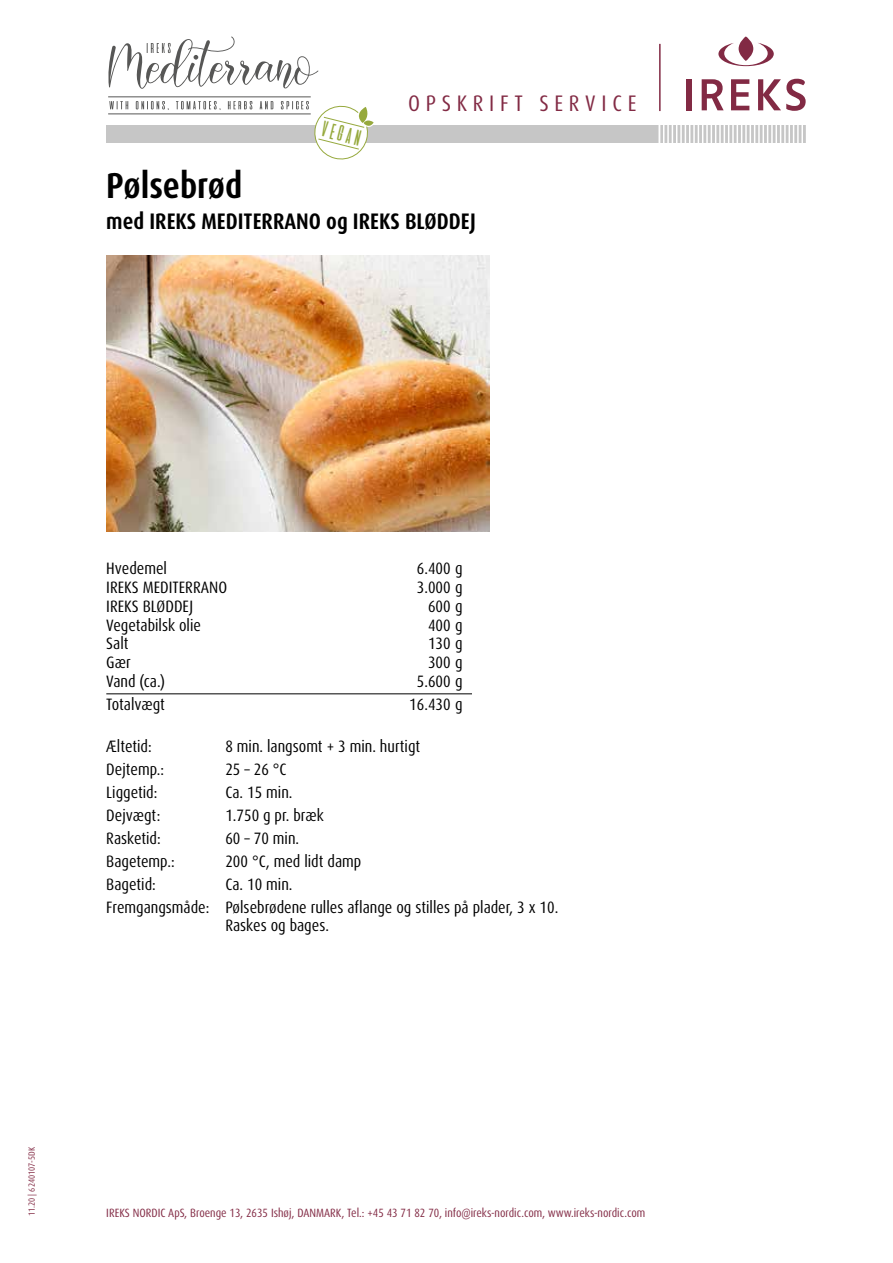
<style>
.page{position:relative;width:893px;height:1263px;background:#fff}
.page>*{position:absolute;margin:0;border:0;box-sizing:border-box;transform-origin:0 0}
.t1{font:700 condensed 36px "Dax Pro";color:#000}
.t2{font:700 condensed 22.5px "Dax Pro";color:#000}
.t3{font:condensed 22.5px "Dax Pro";letter-spacing:.255em;color:#822a44}
.t4{font:22.05px "aliensandcows";color:#96a93d}
.t5{font:condensed 16.5px/23px "Dax Pro";color:#000}
.t6{font:condensed 12px "Dax Pro";color:#822a44}
.t7{font:condensed 9px "Dax Pro";color:#822a44}
</style>
<div class="page">
<div style="left:106px;top:126px;width:700px;height:17px;background:#c6c6c6"></div>
<svg style="left:659px;top:126px;width:144px;height:17px"></svg>
<div style="left:687px;top:79px;width:5px;height:31px;background:#822a44"></div>
<svg style="left:702px;top:79px;width:22px;height:31px"></svg>
<svg style="left:731px;top:79px;width:18px;height:31px"></svg>
<svg style="left:758px;top:79px;width:48px;height:32px"></svg>
<svg style="left:718px;top:36px;width:56px;height:30px"></svg>
<hr style="left:659px;top:44px;width:2px;height:67px;background:#822a44">
<hr style="left:106px;top:693px;width:366px;height:1px;background:#000">
<img style="left:106px;top:255px;width:383px;height:276px">
<svg style="left:108px;top:36px;width:210px;height:53px"></svg>
<hr style="left:108px;top:96px;width:203px;height:1px;background:#575756">
<hr style="left:108px;top:114px;width:203px;height:1px;background:#575756">
<svg style="left:109px;top:101px;width:19px;height:8px"></svg>
<svg style="left:136px;top:101px;width:33px;height:9px"></svg>
<svg style="left:176px;top:101px;width:45px;height:9px"></svg>
<svg style="left:228px;top:101px;width:24px;height:8px"></svg>
<svg style="left:260px;top:101px;width:13px;height:8px"></svg>
<svg style="left:281px;top:101px;width:94px;height:59px"></svg>
<h3 class="t4" style="left:323px;top:117px;width:45px;rotate:14deg">VEGAN</h3>
<h2 class="t3" style="left:408px;top:89px;width:230px">OPSKRIFT SERVICE</h2>
<h1 class="t1" style="left:106px;top:163px;width:138px">Pølsebrød</h1>
<h2 class="t2" style="left:106px;top:207px;width:371px">med IREKS MEDITERRANO og IREKS BLØDDEJ</h2>
<p class="t5" style="left:106px;top:557px;width:62px">Hvedemel</p>
<p class="t5" style="left:417px;top:557px;width:47px">6.400 g</p>
<p class="t5" style="left:106px;top:576px;width:122px">IREKS MEDITERRANO</p>
<p class="t5" style="left:417px;top:576px;width:47px">3.000 g</p>
<p class="t5" style="left:106px;top:595px;width:88px">IREKS BLØDDEJ</p>
<p class="t5" style="left:428px;top:595px;width:36px">600 g</p>
<p class="t5" style="left:106px;top:613px;width:96px">Vegetabilsk olie</p>
<p class="t5" style="left:428px;top:613px;width:36px">400 g</p>
<p class="t5" style="left:106px;top:632px;width:24px">Salt</p>
<p class="t5" style="left:428px;top:632px;width:36px">130 g</p>
<p class="t5" style="left:106px;top:651px;width:26px">Gær</p>
<p class="t5" style="left:428px;top:651px;width:36px">300 g</p>
<p class="t5" style="left:106px;top:670px;width:60px">Vand (ca.)</p>
<p class="t5" style="left:417px;top:670px;width:47px">5.600 g</p>
<p class="t5" style="left:106px;top:693px;width:60px">Totalvægt</p>
<p class="t5" style="left:409px;top:693px;width:55px">16.430 g</p>
<p class="t5" style="left:106px;top:734px;width:47px">Æltetid:</p>
<p class="t5" style="left:225px;top:734px;width:196px">8 min. langsomt + 3 min. hurtigt</p>
<p class="t5" style="left:106px;top:757px;width:59px">Dejtemp.:</p>
<p class="t5" style="left:225px;top:757px;width:63px">25 – 26 °C</p>
<p class="t5" style="left:106px;top:780px;width:53px">Liggetid:</p>
<p class="t5" style="left:225px;top:780px;width:69px">Ca. 15 min.</p>
<p class="t5" style="left:106px;top:803px;width:55px">Dejvægt:</p>
<p class="t5" style="left:225px;top:803px;width:100px">1.750 g pr. bræk</p>
<p class="t5" style="left:106px;top:826px;width:56px">Rasketid:</p>
<p class="t5" style="left:225px;top:826px;width:75px">60 – 70 min.</p>
<p class="t5" style="left:106px;top:849px;width:70px">Bagetemp.:</p>
<p class="t5" style="left:225px;top:849px;width:137px">200 °C, med lidt damp</p>
<p class="t5" style="left:106px;top:872px;width:51px">Bagetid:</p>
<p class="t5" style="left:106px;top:872px;width:453px;text-indent:119px">Ca. 10 min.<br>Fremgangsmåde: Pølsebrødene rulles aflange og stilles på plader, 3 x 10.</p>
<p class="t5" style="left:225px;top:914px;width:105px">Raskes og bages.</p>
<p class="t7" style="left:26px;top:1216px;width:71px;rotate:-90deg">11.20 | 6240107-5DK</p>
<p class="t6" style="left:106px;top:1205px;width:541px">IREKS NORDIC ApS, Broenge 13, 2635 Ishøj, DANMARK, Tel.: +45 43 71 82 70, info@ireks-nordic.com, www.ireks-nordic.com</p>
</div>
